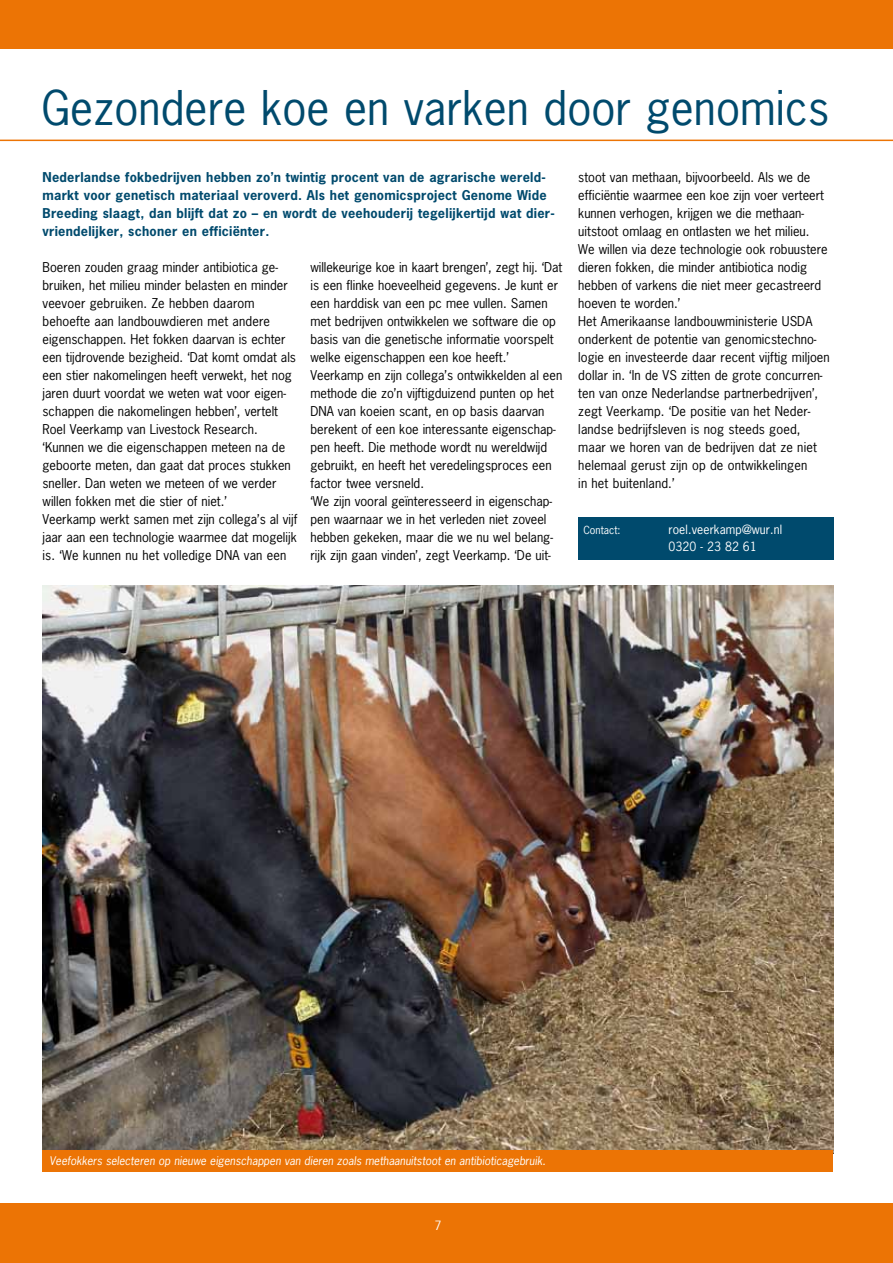
<style>
.page{position:relative;width:893px;height:1263px;background:#fff}
.page>*{position:absolute;margin:0;border:0;box-sizing:border-box;transform-origin:0 0}
.t1{font:45px "News Gothic Std";color:#004a6d}
.t2{font:12.75px/18px "News Gothic Std";color:#000}
.t3{font:700 12.75px/18px "News Gothic Std";letter-spacing:.02em;color:#004a6d}
.t4{font:12px/16.8px "News Gothic Std";letter-spacing:.01em;color:#fff}
.t5{font:12px "News Gothic";color:#fff}
.t6{font:italic 11.25px "News Gothic Std";color:#fff}
.t7{font:10.5px "News Gothic Std";color:#fff}
</style>
<div class="page">
<div style="left:0;top:1203px;width:893px;height:60px;background:#ec7405"></div>
<div style="left:0;top:0;width:893px;height:48px;background:#ec7405"></div>
<div style="left:578px;top:517px;width:255px;height:43px;background:#004a6d"></div>
<img style="left:43px;top:586px;width:790px;height:564px">
<div style="left:43px;top:1150px;width:790px;height:22px;background:#ec7405"></div>
<hr style="left:0;top:140px;width:893px;height:1px;background:#ec7405">
<h1 class="t1" style="left:41px;top:79px;width:790px">Gezondere koe en varken door genomics</h1>
<p class="t3" style="left:43px;top:168px;width:514px">Nederlandse fokbedrijven hebben zo’n twintig procent van de agrarische wereld&shy;markt voor genetisch materiaal veroverd. Als het genomicsproject Genome Wide Breeding slaagt, dan blijft dat zo – en wordt de veehouderij tegelijkertijd wat dier&shy;vriendelijker, schoner en efficiënter.</p>
<p class="t2" style="left:578px;top:168px;width:253px">stoot van methaan, bijvoorbeeld. Als we de efficiëntie waarmee een koe zijn voer verteert kunnen verhogen, krijgen we die methaan&shy;uitstoot omlaag en ontlasten we het milieu.<br>We willen via deze technologie ook robuustere dieren fokken, die minder antibiotica nodig hebben of varkens die niet meer gecastreerd hoeven te worden.’<br>Het Amerikaanse landbouwministerie USDA onderkent de potentie van genomicstechno&shy;logie en investeerde daar recent vijftig miljoen dollar in. ‘In de VS zitten de grote concurren&shy;ten van onze Nederlandse partnerbedrijven’, zegt Veerkamp. ‘De positie van het Neder&shy;landse bedrijfsleven is nog steeds goed, maar we horen van de bedrijven dat ze niet helemaal gerust zijn op de ontwikkelingen<br>in het buitenland.’</p>
<p class="t7" style="left:583px;top:523px;width:39px">Contact:</p>
<p class="t4" style="left:668px;top:521px;width:115px">roel.veerkamp@wur.nl<br>0320 - 23 82 61</p>
<p class="t2" style="left:43px;top:258px;width:256px">Boeren zouden graag minder antibiotica ge&shy;bruiken, het milieu minder belasten en minder veevoer gebruiken. Ze hebben daarom behoefte aan landbouwdieren met andere eigenschappen. Het fokken daarvan is echter een tijdrovende bezigheid. ‘Dat komt omdat als een stier nakomelingen heeft verwekt, het nog jaren duurt voordat we weten wat voor eigen&shy;schappen die nakomelingen hebben’, vertelt Roel Veerkamp van Livestock Research. ‘Kunnen we die eigenschappen meteen na de geboorte meten, dan gaat dat proces stukken sneller. Dan weten we meteen of we verder willen fokken met die stier of niet.’<br>Veerkamp werkt samen met zijn collega’s al vijf jaar aan een technologie waarmee dat mogelijk is. ‘We kunnen nu het volledige DNA van een</p>
<p class="t2" style="left:310px;top:258px;width:253px">willekeurige koe in kaart brengen’, zegt hij. ‘Dat is een flinke hoeveelheid gegevens. Je kunt er een harddisk van een pc mee vullen. Samen met bedrijven ontwikkelen we software die op basis van die genetische informatie voorspelt welke eigenschappen een koe heeft.’ Veerkamp en zijn collega’s ontwikkelden al een methode die zo’n vijftigduizend punten op het DNA van koeien scant, en op basis daarvan berekent of een koe interessante eigenschap&shy;pen heeft. Die methode wordt nu wereldwijd gebruikt, en heeft het veredelingsproces een factor twee versneld.<br>‘We zijn vooral geïnteresseerd in eigenschap&shy;pen waarnaar we in het verleden niet zoveel hebben gekeken, maar die we nu wel belang&shy;rijk zijn gaan vinden’, zegt Veerkamp. ‘De uit-</p>
<p class="t6" style="left:50px;top:1153px;width:497px">Veefokkers selecteren op nieuwe eigenschappen van dieren zoals methaanuitstoot en antibioticagebruik.</p>
<p class="t5" style="left:434px;top:1218px;width:8px">7</p>
</div>
